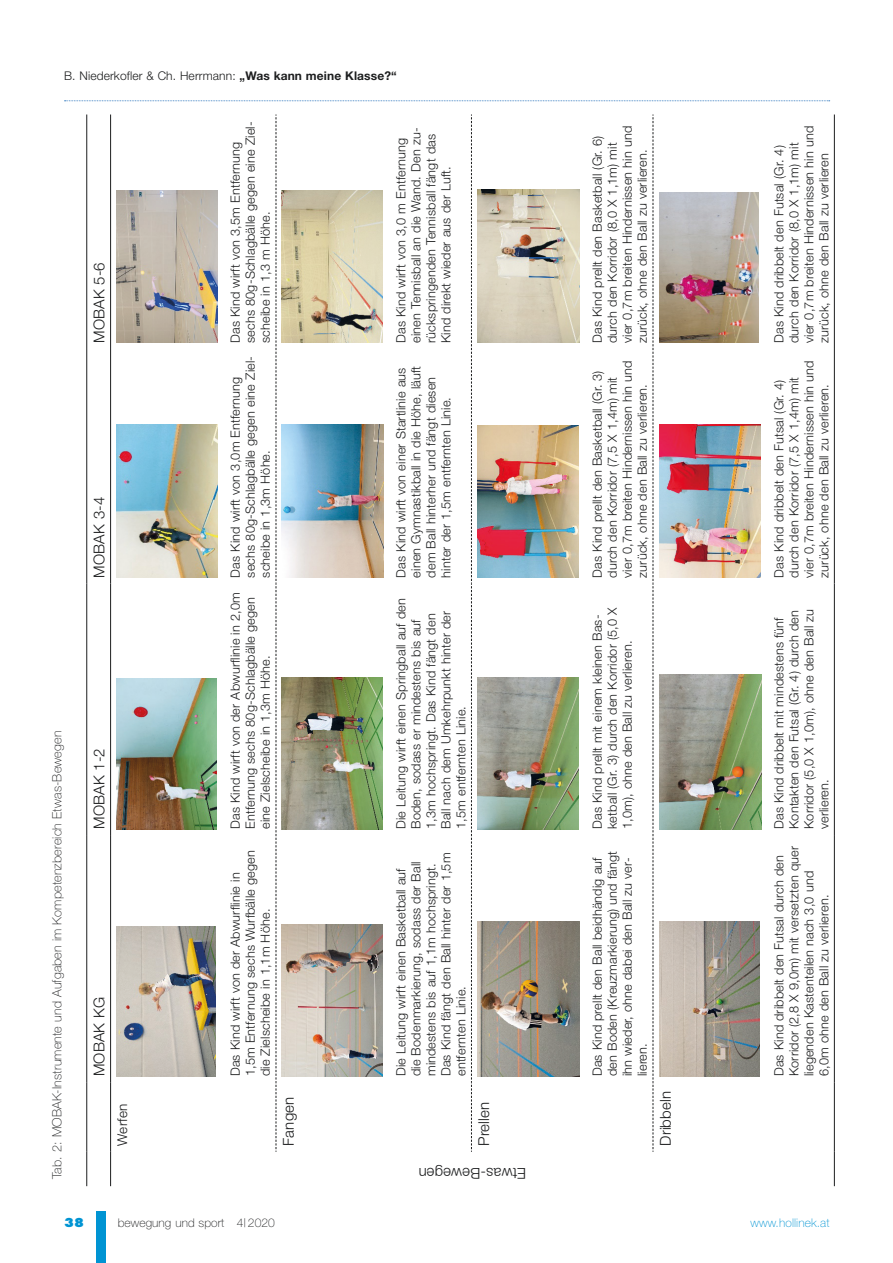
<style>
.page{position:relative;width:893px;height:1263px;background:#fff}
.page>*{position:absolute;margin:0;border:0;box-sizing:border-box;transform-origin:0 0}
.t1{font:300 15px "Helvetica Neue";letter-spacing:.01em;color:#1d1e1f}
.t2{font:300 13.5px "Helvetica Neue";letter-spacing:.01em;color:#1d1e1f}
.t3{font:300 12.75px/15px "Helvetica Neue";letter-spacing:.01em;color:#1d1e1f}
.t4{font:100 12.75px "Helvetica Neue";letter-spacing:.01em;color:#1d1e1f}
.t5{font:300 12px "Helvetica Neue";letter-spacing:.01em;color:#1d1e1f}
.t6{font:100 12px "Helvetica Neue";letter-spacing:.01em;color:#1d1e1f}
.t7{font:100 12px "Helvetica Neue";letter-spacing:.01em;color:#0094d3}
.t8{font:800 12px "Futura";color:#0094d3}
.s1{font-weight:700}
</style>
<div class="page">
<div style="left:96px;top:1212px;width:9px;height:51px;background:#0094d3"></div>
<svg style="left:65px;top:100px;width:765px;height:1px"></svg>
<hr style="left:834px;top:1152px;width:1px;height:34px;background:#1d1e1f">
<hr style="left:86px;top:1152px;width:1px;height:34px;background:#1d1e1f">
<hr style="left:86px;top:1082px;width:1px;height:70px;background:#1d1e1f">
<hr style="left:86px;top:835px;width:1px;height:247px;background:#1d1e1f">
<hr style="left:86px;top:584px;width:1px;height:251px;background:#1d1e1f">
<hr style="left:86px;top:349px;width:1px;height:235px;background:#1d1e1f">
<hr style="left:86px;top:115px;width:1px;height:234px;background:#1d1e1f">
<hr style="left:110px;top:1152px;width:1px;height:34px;background:#1d1e1f">
<hr style="left:110px;top:1082px;width:1px;height:70px;background:#1d1e1f">
<hr style="left:110px;top:835px;width:1px;height:247px;background:#1d1e1f">
<hr style="left:110px;top:584px;width:1px;height:251px;background:#1d1e1f">
<hr style="left:110px;top:349px;width:1px;height:235px;background:#1d1e1f">
<hr style="left:110px;top:115px;width:1px;height:234px;background:#1d1e1f">
<svg style="left:276px;top:115px;width:1px;height:1037px"></svg>
<svg style="left:471px;top:115px;width:1px;height:1037px"></svg>
<svg style="left:653px;top:115px;width:1px;height:1037px"></svg>
<hr style="left:834px;top:1082px;width:1px;height:70px;background:#1d1e1f">
<hr style="left:834px;top:835px;width:1px;height:247px;background:#1d1e1f">
<hr style="left:834px;top:584px;width:1px;height:251px;background:#1d1e1f">
<hr style="left:834px;top:349px;width:1px;height:235px;background:#1d1e1f">
<hr style="left:834px;top:115px;width:1px;height:234px;background:#1d1e1f">
<img style="left:117px;top:927px;width:99px;height:149px">
<img style="left:117px;top:678px;width:100px;height:151px">
<img style="left:117px;top:425px;width:101px;height:153px">
<img style="left:117px;top:191px;width:100px;height:152px">
<img style="left:282px;top:924px;width:101px;height:152px">
<img style="left:282px;top:677px;width:101px;height:152px">
<img style="left:282px;top:425px;width:101px;height:153px">
<img style="left:282px;top:191px;width:101px;height:152px">
<img style="left:477px;top:922px;width:103px;height:154px">
<img style="left:477px;top:677px;width:101px;height:152px">
<img style="left:477px;top:426px;width:101px;height:152px">
<img style="left:477px;top:190px;width:102px;height:153px">
<img style="left:659px;top:922px;width:100px;height:154px">
<img style="left:659px;top:675px;width:102px;height:154px">
<img style="left:659px;top:424px;width:102px;height:154px">
<img style="left:659px;top:192px;width:100px;height:151px">
<p class="t5" style="left:64px;top:69px;width:334px">B. Niederkofler &amp; Ch. Herrmann: <span class="s1">„Was kann meine Klasse?“</span></p>
<p class="t1" style="left:90px;top:343px;width:82px;rotate:-90deg">MOBAK 5-6</p>
<p class="t1" style="left:90px;top:578px;width:82px;rotate:-90deg">MOBAK 3-4</p>
<p class="t4" style="left:50px;top:1179px;width:450px;rotate:-90deg">Tab. 2: MOBAK-Instrumente und Aufgaben im Kompetenzbereich Etwas-Bewegen</p>
<p class="t1" style="left:90px;top:829px;width:82px;rotate:-90deg">MOBAK 1-2</p>
<p class="t1" style="left:90px;top:1076px;width:81px;rotate:-90deg">MOBAK KG</p>
<p class="t2" style="left:114px;top:1146px;width:43px;rotate:-90deg">Werfen</p>
<p class="t3" style="left:228px;top:343px;width:223px;rotate:-90deg">Das Kind wirft von 3,5m Entfernung sechs 80g-Schlagbälle gegen eine Ziel&shy;scheibe in 1,3 m Höhe.</p>
<p class="t3" style="left:228px;top:578px;width:223px;rotate:-90deg">Das Kind wirft von 3,0m Entfernung sechs 80g-Schlagbälle gegen eine Ziel&shy;scheibe in 1,3m Höhe.</p>
<p class="t3" style="left:228px;top:829px;width:238px;rotate:-90deg">Das Kind wirft von der Abwurflinie in 2,0m<br>Entfernung sechs 80g-Schlagbälle gegen eine Zielscheibe in 1,3m Höhe.</p>
<p class="t3" style="left:228px;top:1076px;width:227px;rotate:-90deg">Das Kind wirft von der Abwurflinie in<br>1,5m Entfernung sechs Wurfbälle gegen die Zielscheibe in 1,1m Höhe.</p>
<p class="t1" style="left:279px;top:1146px;width:50px;rotate:-90deg">Fangen</p>
<p class="t3" style="left:393px;top:343px;width:217px;rotate:-90deg">Das Kind wirft von 3,0 m Entfernung einen Tennisball an die Wand. Den zu&shy;rückspringenden Tennisball fängt das Kind direkt wieder aus der Luft.</p>
<p class="t3" style="left:393px;top:578px;width:213px;rotate:-90deg">Das Kind wirft von einer Startlinie aus einen Gymnastikball in die Höhe, läuft dem Ball hinterher und fängt diesen hinter der 1,5m entfernten Linie.</p>
<p class="t3" style="left:393px;top:829px;width:232px;rotate:-90deg">Die Leitung wirft einen Springball auf den Boden, sodass er mindestens bis auf 1,3m hochspringt. Das Kind fängt den Ball nach dem Umkehrpunkt hinter der 1,5m entfernten Linie.</p>
<p class="t3" style="left:393px;top:1076px;width:225px;rotate:-90deg">Die Leitung wirft einen Basketball auf die Bodenmarkierung, sodass der Ball mindestens bis auf 1,1m hochspringt.<br>Das Kind fängt den Ball hinter der 1,5m entfernten Linie.</p>
<p class="t1" style="left:475px;top:1146px;width:45px;rotate:-90deg">Prellen</p>
<p class="t1" style="left:526px;top:1183px;width:109px;rotate:-180deg">Etwas-Bewegen</p>
<p class="t3" style="left:590px;top:343px;width:219px;rotate:-90deg">Das Kind prellt den Basketball (Gr. 6) durch den Korridor (8,0 X 1,1m) mit vier 0,7m breiten Hindernissen hin und zurück, ohne den Ball zu verlieren.</p>
<p class="t3" style="left:590px;top:578px;width:219px;rotate:-90deg">Das Kind prellt den Basketball (Gr. 3) durch den Korridor (7,5 X 1,4m) mit vier 0,7m breiten Hindernissen hin und zurück, ohne den Ball zu verlieren.</p>
<p class="t3" style="left:590px;top:829px;width:223px;rotate:-90deg">Das Kind prellt mit einem kleinen Bas&shy;ketball (Gr. 3) durch den Korridor (5,0 X<br>1,0m), ohne den Ball zu verlieren.</p>
<p class="t3" style="left:590px;top:1076px;width:226px;rotate:-90deg">Das Kind prellt den Ball beidhändig auf den Boden (Kreuzmarkierung) und fängt ihn wieder, ohne dabei den Ball zu ver&shy;lieren.</p>
<p class="t1" style="left:656px;top:1146px;width:56px;rotate:-90deg">Dribbeln</p>
<p class="t3" style="left:771px;top:343px;width:219px;rotate:-90deg">Das Kind dribbelt den Futsal (Gr. 4) durch den Korridor (8,0 X 1,1m) mit vier 0,7m breiten Hindernissen hin und zurück, ohne den Ball zu verlieren</p>
<p class="t3" style="left:771px;top:578px;width:219px;rotate:-90deg">Das Kind dribbelt den Futsal (Gr. 4) durch den Korridor (7,5 X 1,4m) mit vier 0,7m breiten Hindernissen hin und zurück, ohne den Ball zu verlieren.</p>
<p class="t3" style="left:771px;top:829px;width:222px;rotate:-90deg">Das Kind dribbelt mit mindestens fünf<br>Kontakten den Futsal (Gr. 4) durch den<br>Korridor (5,0 X 1,0m), ohne den Ball zu verlieren.</p>
<p class="t3" style="left:771px;top:1076px;width:231px;rotate:-90deg">Das Kind dribbelt den Futsal durch den Korridor (2,8 X 9,0m) mit versetzten quer liegenden Kastenteilen nach 3,0 und 6,0m ohne den Ball zu verlieren.</p>
<p class="t8" style="left:64px;top:1215px;width:22px">38</p>
<p class="t6" style="left:118px;top:1216px;width:159px">bewegung und sport 4| 2020</p>
<p class="t7" style="left:751px;top:1216px;width:80px">www.hollinek.at</p>
</div>
